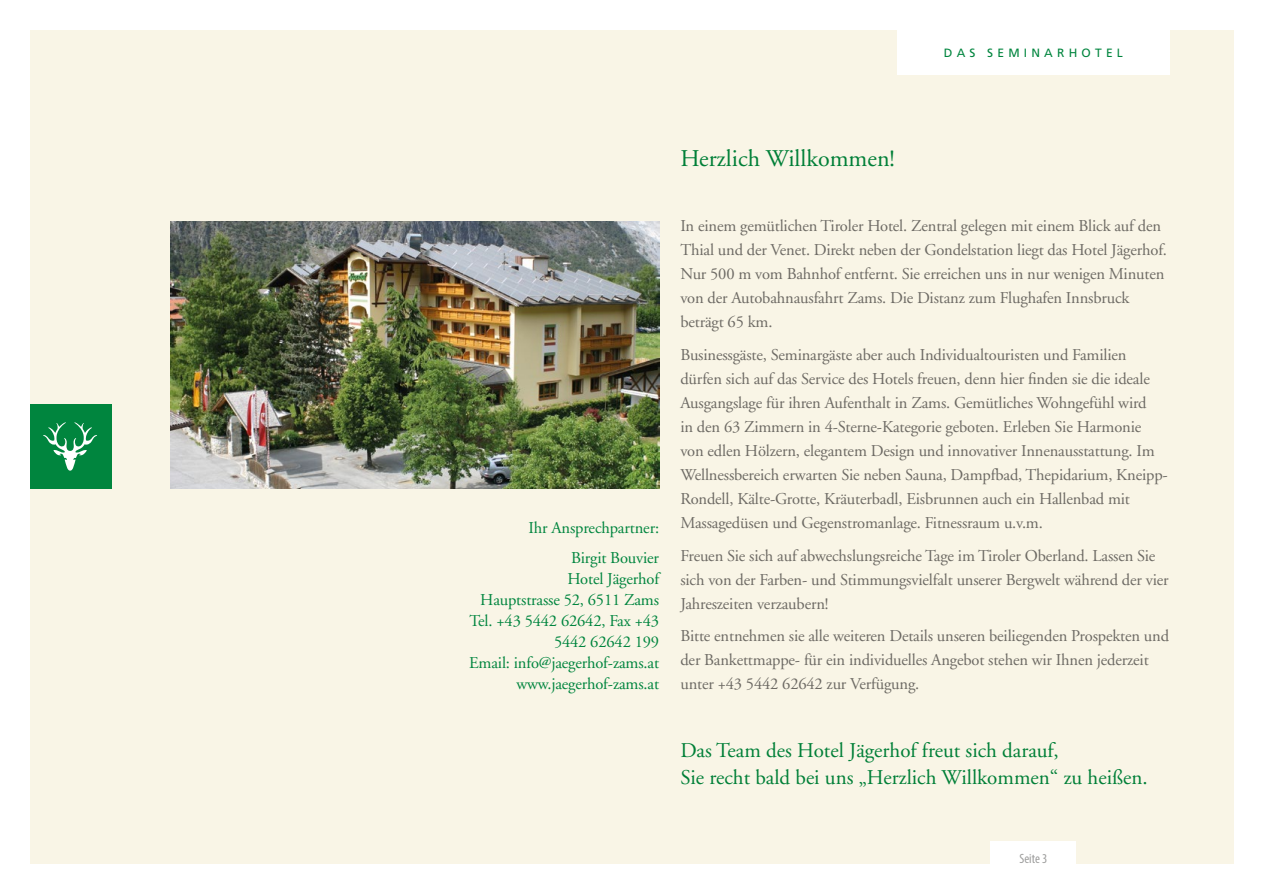
<style>
.page{position:relative;width:1263px;height:893px;background:#fff}
.page>*{position:absolute;margin:0;border:0;box-sizing:border-box;transform-origin:0 0}
.t1{font:24px "Adobe Garamond";color:#00853e}
.t2{font:21px/27px "Adobe Garamond";color:#00853e}
.t3{font:16.5px/24px "Adobe Garamond";letter-spacing:-.01em;color:#706f6f}
.t4{font:16.5px/21px "Adobe Garamond";letter-spacing:-.01em;color:#00853e;text-align:right}
.t5{font:condensed 13.5px "Myriad Pro";color:#9d9d9c}
.t6{font:12px "Frutiger";letter-spacing:.35em;color:#00853e}
</style>
<div class="page">
<div style="left:30px;top:30px;width:1203px;height:833px;background:#f9f5e6"></div>
<div style="left:897px;top:0;width:272px;height:74px;background:#fff"></div>
<div style="left:991px;top:842px;width:85px;height:51px;background:#fff"></div>
<img style="left:170px;top:221px;width:489px;height:268px">
<div style="left:30px;top:404px;width:81px;height:85px;background:#00853e"></div>
<svg style="left:43px;top:422px;width:54px;height:49px"></svg>
<p class="t6" style="left:944px;top:46px;width:181px">DAS SEMIN ARHOTEL</p>
<h1 class="t1" style="left:680px;top:146px;width:216px">Herzlich Willkommen!</h1>
<p class="t4" style="left:529px;top:514px;width:132px;line-height:29.5px">Ihr Ansprechpartner:<br>Birgit Bouvier</p>
<p class="t4" style="left:469px;top:568px;width:191px">Hotel Jägerhof<br>Hauptstrasse 52, 6511 Zams<br>Tel. +43 5442 62642, Fax +43<br>5442 62642 199<br>Email: info@jaegerhof-zams.at www.jaegerhof-zams.at</p>
<p class="t3" style="left:680px;top:215px;width:488px">In einem gemütlichen Tiroler Hotel. Zentral gelegen mit einem Blick auf den Thial und der Venet. Direkt neben der Gondelstation liegt das Hotel Jägerhof.<br>Nur 500 m vom Bahnhof entfernt. Sie erreichen uns in nur wenigen Minuten von der Autobahnausfahrt Zams. Die Distanz zum Flughafen Innsbruck beträgt 65 km.</p>
<p class="t3" style="left:680px;top:343px;width:489px">Businessgäste, Seminargäste aber auch Individualtouristen und Familien dürfen sich auf das Service des Hotels freuen, denn hier finden sie die ideale Ausgangslage für ihren Aufenthalt in Zams. Gemütliches Wohngefühl wird<br>in den 63 Zimmern in 4-Sterne-Kategorie geboten. Erleben Sie Harmonie von edlen Hölzern, elegantem Design und innovativer Innenausstattung. Im Wellnessbereich erwarten Sie neben Sauna, Dampfbad, Thepidarium, Kneipp-Rondell, Kälte-Grotte, Kräuterbadl, Eisbrunnen auch ein Hallenbad mit Massagedüsen und Gegenstromanlage. Fitnessraum u.v.m.</p>
<p class="t3" style="left:680px;top:544px;width:490px">Freuen Sie sich auf abwechslungsreiche Tage im Tiroler Oberland. Lassen Sie sich von der Farben- und Stimmungsvielfalt unserer Bergwelt während der vier<br>Jahreszeiten verzaubern!</p>
<p class="t3" style="left:680px;top:624px;width:490px">Bitte entnehmen sie alle weiteren Details unseren beiliegenden Prospekten und der Bankettmappe- für ein individuelles Angebot stehen wir Ihnen jederzeit unter +43 5442 62642 zur Verfügung.</p>
<p class="t2" style="left:680px;top:737px;width:469px">Das Team des Hotel Jägerhof freut sich darauf,<br>Sie recht bald bei uns „Herzlich Willkommen“ zu heißen.</p>
<p class="t5" style="left:1019px;top:851px;width:29px">Seite 3</p>
</div>
